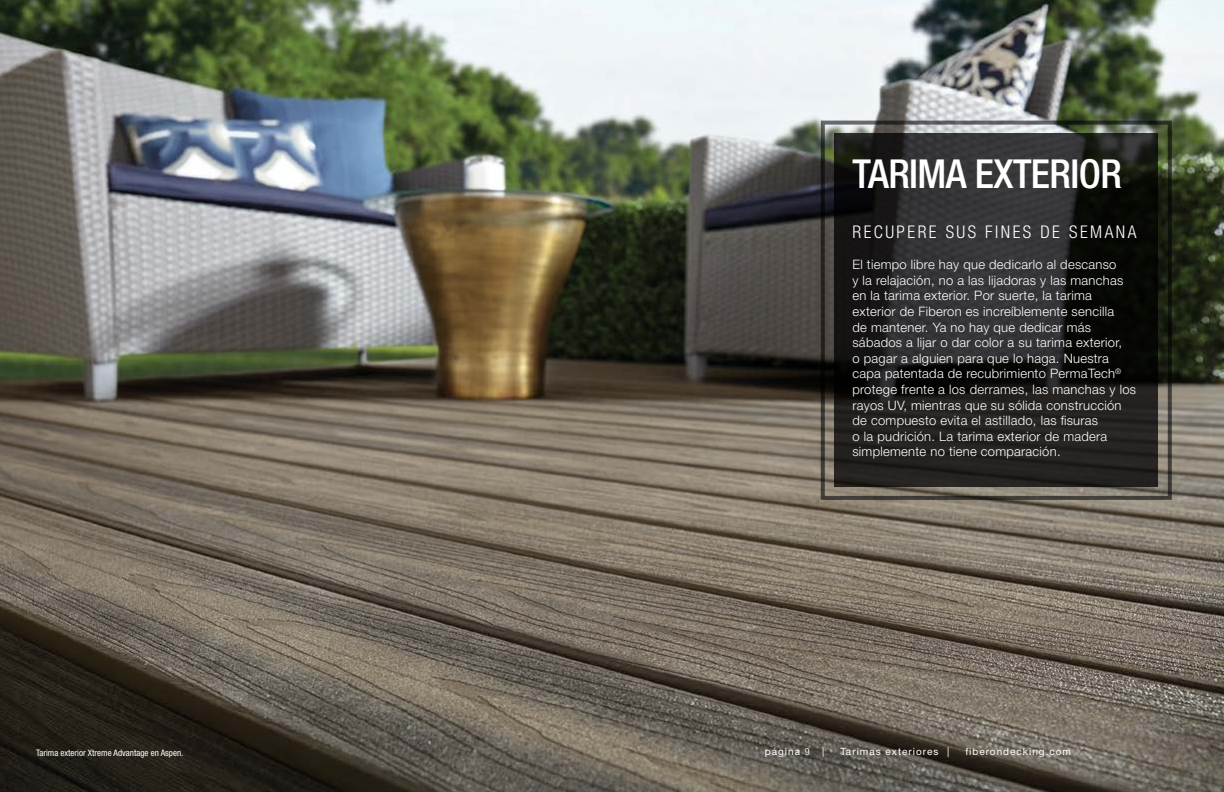
<style>
.page{position:relative;width:1224px;height:792px;background:#fff}
.page>*{position:absolute;margin:0;border:0;box-sizing:border-box;transform-origin:0 0}
.t1{font:500 condensed 40px "Helvetica Neue LT Std";letter-spacing:-.015em;color:#fff}
.t2{font:300 condensed 17.5px "Helvetica Neue LT Std";letter-spacing:.14em;color:#fff}
.t3{font:300 13px/15.6px "Helvetica Neue LT Std";letter-spacing:.02em;color:#fff}
.t4{font:10px "Helvetica Neue LT Std";letter-spacing:.1em;color:#fff}
.t5{font:condensed 9px "Helvetica Neue LT Std";color:#fff}
.s1{font-weight:300;font-stretch:condensed}
</style>
<div class="page">
<img style="left:0;top:0;width:1224px;height:792px">
<div style="left:821px;top:121px;width:351px;height:379px;border:4px solid #6d6e71"></div>
<svg style="left:834px;top:133px;width:324px;height:354px"></svg>
<h1 class="t1" style="left:852px;top:150px;width:271px">TARIMA EXTERIOR</h1>
<h2 class="t2" style="left:852px;top:222px;width:286px">RECUPERE SUS FINES DE SEMANA</h2>
<p class="t3" style="left:852px;top:257px;width:285px">El tiempo libre hay que dedicarlo al descanso<br>y la relajación, no a las lijadoras y las manchas en la tarima exterior. Por suerte, la tarima exterior de Fiberon es increíblemente sencilla<br>de mantener. Ya no hay que dedicar más sábados a lijar o dar color a su tarima exterior,<br>o pagar a alguien para que lo haga. Nuestra capa patentada de recubrimiento PermaTech<sup>® </sup>protege frente a los derrames, las manchas y los rayos UV, mientras que su sólida construcción de compuesto evita el astillado, las fisuras<br>o la pudrición. La tarima exterior de madera simplemente no tiene comparación.</p>
<p class="t5" style="left:36px;top:748px;width:149px">Tarima exterior Xtreme Advantage en Aspen.</p>
<p class="t4" style="left:765px;top:745px;width:61px">página <span class="s1">9</span> |</p>
<p class="t4" style="left:840px;top:745px;width:110px">Tarimas exteriores |</p>
<p class="t4" style="left:965px;top:745px;width:107px">fiberondecking.com</p>
</div>
